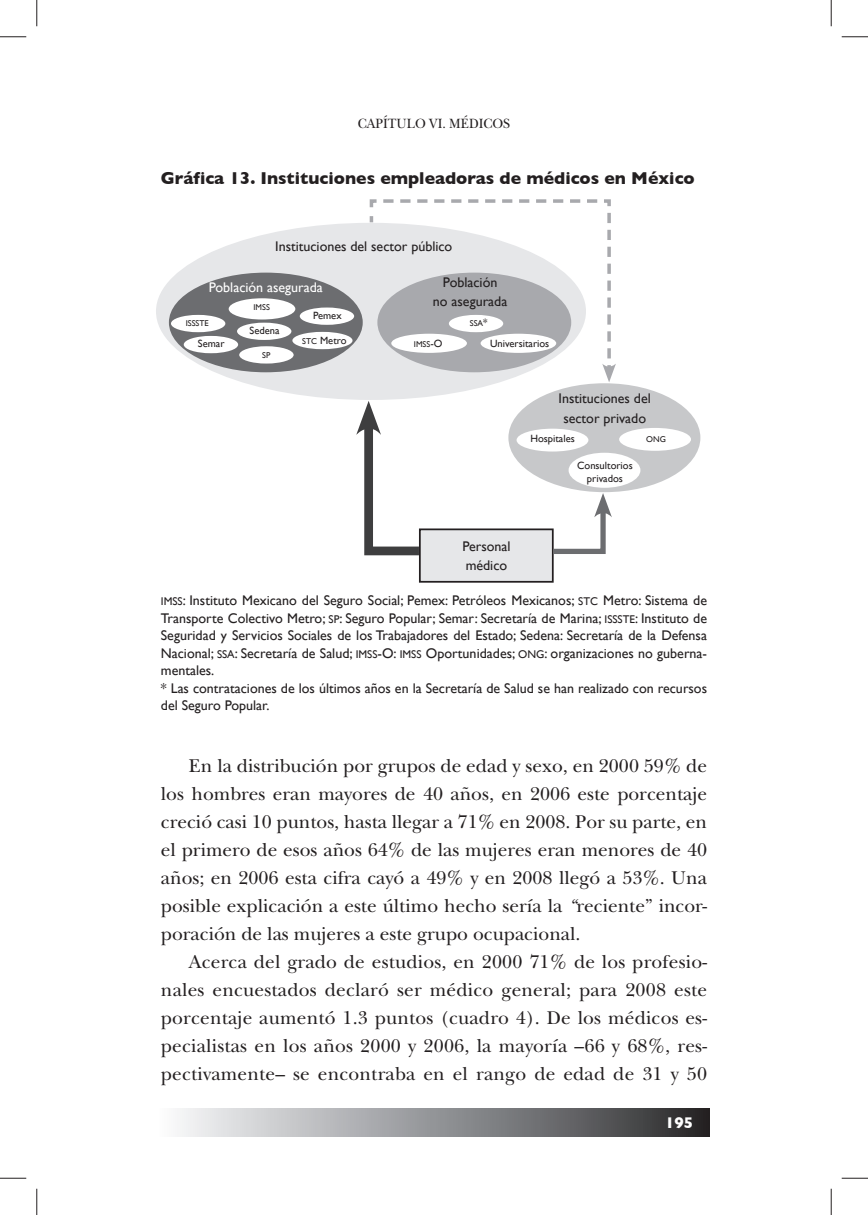
<style>
.page{position:relative;width:868px;height:1215px;background:#fff}
.page>*{position:absolute;margin:0;border:0;box-sizing:border-box;transform-origin:0 0}
.t1{font:19.25px/28px "New Baskerville";letter-spacing:.005em;color:#231f20;text-align:justify}
.t2{font:700 17.5px "Gill Sans";color:#231f20}
.t3{font:700 15.75px "Gill Sans";color:#fff}
.t4{font:14px/17.5px "Gill Sans";color:#231f20;text-align:center}
.t5{font:14px "Gill Sans";color:#fff}
.t6{font:14px "New Baskerville";color:#231f20;scale:.94 1}
.t7{font:10.5px/12.6px "Gill Sans";color:#231f20;text-align:center}
.t8{font:8.4px "Gill Sans SC800";color:#231f20}
.s1{font-size:10.5px}
.s2{font-family:"Gill Sans SC800";font-size:8.4px}
.s3{font-family:"Gill Sans";font-size:10.5px}
.s4{font-family:"Gill Sans SC800";font-size:11.2px}
.s5{font-family:"Gill Sans SC800"}
.s6{font-style:italic}
</style>
<div class="page">
<div style="left:160px;top:1108px;width:549px;height:28px;background:linear-gradient(to right,#fbfcfe,#2b2b2d)"></div>
<div style="left:156px;top:223px;width:429px;height:177px;background:#e6e7e9;border-radius:50%"></div>
<div style="left:169px;top:272px;width:193px;height:100px;background:#6c6d70;border-radius:50%"></div>
<div style="left:508px;top:383px;width:192px;height:109px;background:#c7c8ca;border-radius:50%"></div>
<div style="left:419px;top:529px;width:133px;height:53px;background:#e6e7e9"></div>
<div style="left:419px;top:528px;width:134px;height:54px;border:2px solid #231f20"></div>
<svg style="left:369px;top:199px;width:242px;height:174px"></svg>
<svg style="left:602px;top:213px;width:13px;height:169px"></svg>
<div style="left:228px;top:298px;width:67px;height:21px;background:#fff;border-radius:50%"></div>
<div style="left:171px;top:315px;width:54px;height:17px;background:#fff;border-radius:50%"></div>
<div style="left:184px;top:336px;width:54px;height:17px;background:#fff;border-radius:50%"></div>
<div style="left:237px;top:323px;width:54px;height:17px;background:#fff;border-radius:50%"></div>
<div style="left:239px;top:346px;width:54px;height:17px;background:#fff;border-radius:50%"></div>
<div style="left:516px;top:428px;width:72px;height:23px;background:#fff;border-radius:50%"></div>
<div style="left:568px;top:453px;width:72px;height:35px;background:#fff;border-radius:50%"></div>
<div style="left:619px;top:428px;width:71px;height:23px;background:#fff;border-radius:50%"></div>
<div style="left:299px;top:307px;width:55px;height:18px;background:#fff;border-radius:50%"></div>
<div style="left:391px;top:334px;width:76px;height:19px;background:#fff;border-radius:50%"></div>
<div style="left:480px;top:334px;width:76px;height:19px;background:#fff;border-radius:50%"></div>
<div style="left:448px;top:315px;width:55px;height:17px;background:#fff;border-radius:50%"></div>
<div style="left:292px;top:332px;width:60px;height:17px;background:#fff;border-radius:50%"></div>
<svg style="left:548px;top:493px;width:63px;height:63px"></svg>
<svg style="left:356px;top:401px;width:71px;height:158px"></svg>
<svg style="left:0;top:36px;width:26px;height:1px"></svg>
<svg style="left:841px;top:36px;width:26px;height:1px"></svg>
<svg style="left:0;top:1177px;width:26px;height:1px"></svg>
<svg style="left:841px;top:1177px;width:26px;height:1px"></svg>
<svg style="left:36px;top:0;width:1px;height:26px"></svg>
<svg style="left:36px;top:1188px;width:1px;height:26px"></svg>
<svg style="left:830px;top:0;width:1px;height:26px"></svg>
<svg style="left:830px;top:1188px;width:1px;height:26px"></svg>
<p class="t6" style="left:358px;top:115px;width:163px">capítulo vi. médicos</p>
<p class="t2" style="left:161px;top:168px;width:535px">Gráfica 13. Instituciones empleadoras de médicos en México</p>
<p class="t4" style="left:275px;top:237px;width:179px">Instituciones del sector público</p>
<p class="t5" style="left:209px;top:279px;width:116px">Población asegurada</p>
<p class="t4" style="left:433px;top:273px;width:76px;line-height:19.2px">Población<br>no asegurada</p>
<p class="t8" style="left:253px;top:302px;width:18px">IMSS</p>
<p class="t7" style="left:313px;top:308px;width:30px">Pemex</p>
<p class="t8" style="left:469px;top:318px;width:19px">SSA<span class="s1">*</span></p>
<p class="t8" style="left:186px;top:318px;width:24px">ISSSTE</p>
<p class="t7" style="left:249px;top:324px;width:31px">Sedena</p>
<p class="t7" style="left:302px;top:334px;width:46px"><span class="s2">STC</span> Metro</p>
<p class="t7" style="left:198px;top:337px;width:28px">Semar</p>
<p class="t8" style="left:414px;top:339px;width:30px">IMSS<span class="s1">-</span><span class="s3">O</span></p>
<p class="t7" style="left:490px;top:337px;width:61px">Universitarios</p>
<p class="t8" style="left:262px;top:350px;width:10px">SP</p>
<p class="t4" style="left:558px;top:389px;width:94px;line-height:19.2px">Instituciones del sector privado</p>
<p class="t7" style="left:530px;top:431px;width:46px">Hospitales</p>
<p class="t8" style="left:646px;top:434px;width:21px">ONG</p>
<p class="t7" style="left:577px;top:459px;width:57px">Consultorios privados</p>
<p class="t4" style="left:462px;top:536px;width:50px;line-height:19.2px;text-align:left">Personal médico</p>
<p class="t4" style="left:161px;top:591px;width:547px;text-align:left"><span class="s4">IMSS</span><span class="s5">:</span> Instituto Mexicano del Seguro Social; Pemex: Petróleos Mexicanos; <span class="s4">STC</span> Metro<span class="s5">:</span> Sistema de Transporte Colectivo Metro; <span class="s4">SP</span><span class="s5">:</span> Seguro Popular; Semar: Secretaría de Marina; <span class="s4">ISSSTE</span><span class="s5">:</span> Instituto de Seguridad y Servicios Sociales de los Trabajadores del Estado; Sedena: Secretaría de la Defensa Nacional; <span class="s4">SSA</span><span class="s5">:</span> Secretaría de Salud; <span class="s4">IMSS</span>-O: <span class="s4">IMSS</span> Oportunidades; <span class="s4">ONG</span><span class="s5">:</span> organizaciones no guberna&shy;mentales.<br>* Las contrataciones de los últimos años en la Secretaría de Salud se han realizado con recursos del Seguro Popular.</p>
<p class="t1" style="left:161px;top:752px;width:547px;text-indent:28px">En la distribución por grupos de edad y sexo, en 2000 59% de los hombres eran mayores de 40 años, en 2006 este porcentaje creció casi 10 puntos, hasta llegar a 71% en 2008. Por su parte, en el primero de esos años 64% de las mujeres eran menores de 40 años; en 2006 esta cifra cayó a 49% y en 2008 llegó a 53%. Una posible explicación a este último hecho sería la <span class="s6">“</span>reciente” incor&shy;poración de las mujeres a este grupo ocupacional.</p>
<p class="t1" style="left:161px;top:948px;width:547px;text-indent:28px">Acerca del grado de estudios, en 2000 71% de los profesio&shy;nales encuestados declaró ser médico general; para 2008 este porcentaje aumentó 1.3 puntos (cuadro 4). De los médicos es&shy;pecialistas en los años 2000 y 2006, la mayoría –66 y 68%, res&shy;pectivamente– se encontraba en el rango de edad de 31 y 50</p>
<p class="t3" style="left:665px;top:1113px;width:30px">195</p>
</div>
